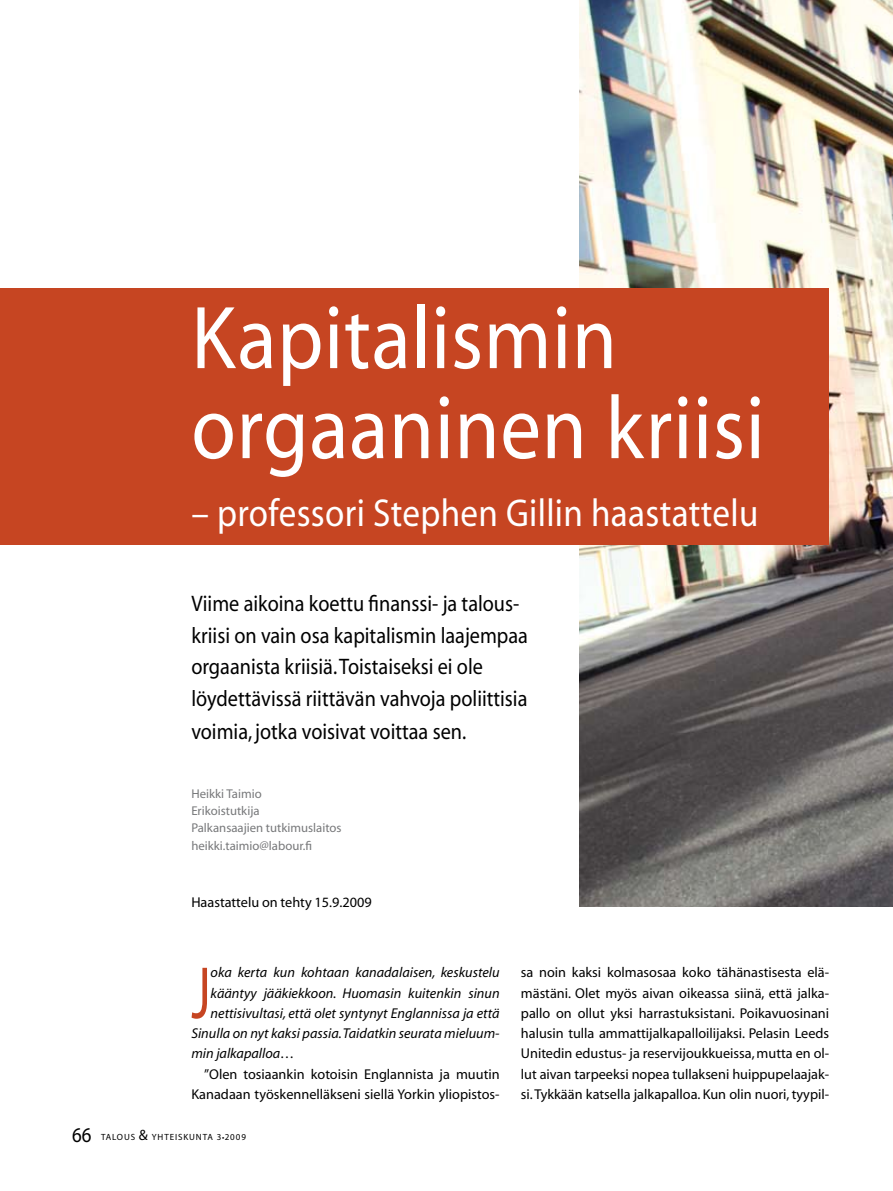
<style>
.page{position:relative;width:893px;height:1191px;background:#fff}
.page>*{position:absolute;margin:0;border:0;box-sizing:border-box;transform-origin:0 0}
.t1{font:90px/90px "Myriad";letter-spacing:.01em;color:#fff;scale:.9 1}
.t2{font:74.4px "Myriad";color:#c64522;scale:.7 1}
.t3{font:39px "Myriad";letter-spacing:.01em;color:#fff;scale:.9 1}
.t4{font:22.5px/31.8px "Myriad";color:#000;scale:.9 1}
.t5{font:21px "Myriad";color:#000;scale:.9 1}
.t6{font:14.25px/20.2px "Myriad";color:#000;text-align:right}
.t7{font:italic 14.25px "Myriad";color:#000}
.t8{font:12.75px/17.2px "Myriad";color:#77787a}
.t9{font:9px "Myriad";letter-spacing:.1em;color:#000}
.s1{font-size:15px}
</style>
<div class="page">
<img style="left:580px;top:0;width:313px;height:906px">
<div style="left:0;top:288px;width:829px;height:257px;background:#c64522"></div>
<h1 class="t1" style="left:191px;top:297px;width:639px">Kapitalismin orgaaninen kriisi</h1>
<h3 class="t3" style="left:191px;top:493px;width:632px">– professori Stephen Gillin haastattelu</h3>
<h3 class="t4" style="left:191px;top:589px;width:376px">Viime aikoina koettu finanssi- ja talous&shy;kriisi on vain osa kapitalismin laajempaa orgaanista kriisiä. Toistaiseksi ei ole löydettävissä riittävän vahvoja poliittisia voimia, jotka voisivat voittaa sen.</h3>
<p class="t8" style="left:191px;top:785px;width:152px">Heikki Taimio<br>Erikoistutkija<br>Palkansaajien tutkimuslaitos heikki.taimio@labour.fi</p>
<p class="t6" style="left:191px;top:893px;width:182px">Haastattelu on tehty 15.9.2009</p>
<h2 class="t2" style="left:191px;top:956px;width:29px">J</h2>
<p class="t7" style="left:211px;top:965px;width:291px">oka kerta kun kohtaan kanadalaisen, keskustelu</p>
<p class="t7" style="left:211px;top:985px;width:291px">kääntyy jääkiekkoon. Huomasin kuitenkin sinun</p>
<p class="t7" style="left:211px;top:1006px;width:291px">nettisivultasi, että olet syntynyt Englannissa ja että</p>
<p class="t7" style="left:191px;top:1026px;width:310px">Sinulla on nyt kaksi passia. Taidatkin seurata mieluum-</p>
<p class="t7" style="left:191px;top:1046px;width:105px">min jalkapalloa…</p>
<p class="t6" style="left:191px;top:1064px;width:310px">”Olen tosiaankin kotoisin Englannista ja muutin<br>Kanadaan työskennelläkseni siellä Yorkin yliopistos-</p>
<h3 class="t5" style="left:72px;top:1124px;width:23px">66</h3>
<p class="t9" style="left:101px;top:1133px;width:146px">TALOUS <span class="s1">&amp;</span> YHTEISKUNTA 3 ●2009</p>
<p class="t6" style="left:521px;top:963px;width:310px;text-align:justify">sa noin kaksi kolmasosaa koko tähänastisesta elä&shy;mästäni. Olet myös aivan oikeassa siinä, että jalka&shy;pallo on ollut yksi harrastuksistani. Poikavuosinani halusin tulla ammattijalkapalloilijaksi. Pelasin Leeds Unitedin edustus- ja reservijoukkueissa, mutta en ol&shy;lut aivan tarpeeksi nopea tullakseni huippupelaajak&shy;si. Tykkään katsella jalkapalloa. Kun olin nuori, tyypil-</p>
</div>
